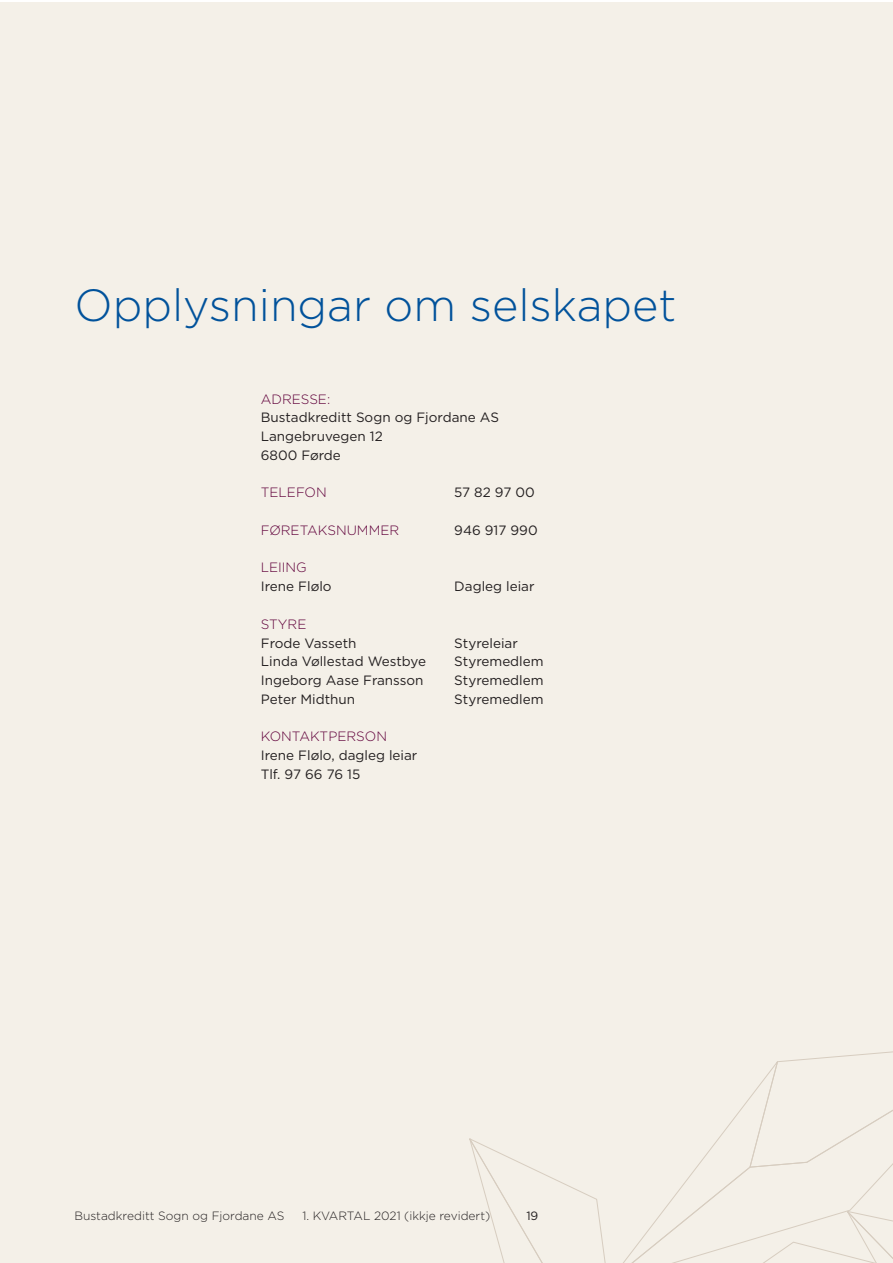
<style>
.page{position:relative;width:893px;height:1263px;background:#fff}
.page>*{position:absolute;margin:0;border:0;box-sizing:border-box;transform-origin:0 0}
.t1{font:300 45px "Gotham";color:#01529b}
.t2{font:13.5px/18.8px "Gotham";color:#231f20}
.t3{font:300 13.5px "Gotham";color:#60003a}
.t4{font:300 12px "Gotham";color:#231f20}
.t5{font:12px "Gotham";color:#231f20}
</style>
<div class="page">
<div style="left:0;top:2px;width:893px;height:1261px;background:#f4f0e8"></div>
<svg style="left:469px;top:1051px;width:424px;height:212px"></svg>
<h1 class="t1" style="left:74px;top:277px;width:604px">Opplysningar om selskapet</h1>
<p class="t3" style="left:261px;top:390px;width:71px">ADRESSE:</p>
<p class="t2" style="left:261px;top:408px;width:240px">Bustadkreditt Sogn og Fjordane AS<br>Langebruvegen 12<br>6800 Førde</p>
<p class="t3" style="left:261px;top:484px;width:67px">TELEFON</p>
<p class="t2" style="left:454px;top:483px;width:82px">57 82 97 00</p>
<p class="t3" style="left:261px;top:522px;width:140px">FØRETAKSNUMMER</p>
<p class="t2" style="left:454px;top:520px;width:85px">946 917 990</p>
<p class="t3" style="left:261px;top:559px;width:48px">LEIING</p>
<p class="t2" style="left:261px;top:577px;width:72px">Irene Flølo</p>
<p class="t2" style="left:454px;top:577px;width:82px">Dagleg leiar</p>
<p class="t3" style="left:261px;top:615px;width:47px">STYRE</p>
<p class="t2" style="left:261px;top:633px;width:97px">Frode Vasseth</p>
<p class="t2" style="left:454px;top:633px;width:65px">Styreleiar</p>
<p class="t2" style="left:261px;top:652px;width:167px">Linda Vøllestad Westbye</p>
<p class="t2" style="left:454px;top:652px;width:91px">Styremedlem</p>
<p class="t2" style="left:261px;top:670px;width:164px">Ingeborg Aase Fransson</p>
<p class="t2" style="left:454px;top:670px;width:91px">Styremedlem</p>
<p class="t2" style="left:261px;top:689px;width:96px">Peter Midthun</p>
<p class="t2" style="left:454px;top:689px;width:91px">Styremedlem</p>
<p class="t3" style="left:261px;top:728px;width:128px">KONTAKTPERSON</p>
<p class="t2" style="left:261px;top:745px;width:158px">Irene Flølo, dagleg leiar<br>Tlf. 97 66 76 15</p>
<p class="t4" style="left:74px;top:1208px;width:212px">Bustadkreditt Sogn og Fjordane AS</p>
<p class="t4" style="left:302px;top:1208px;width:189px">1. KVARTAL 2021 (ikkje revidert)</p>
<p class="t5" style="left:526px;top:1208px;width:14px">19</p>
</div>
